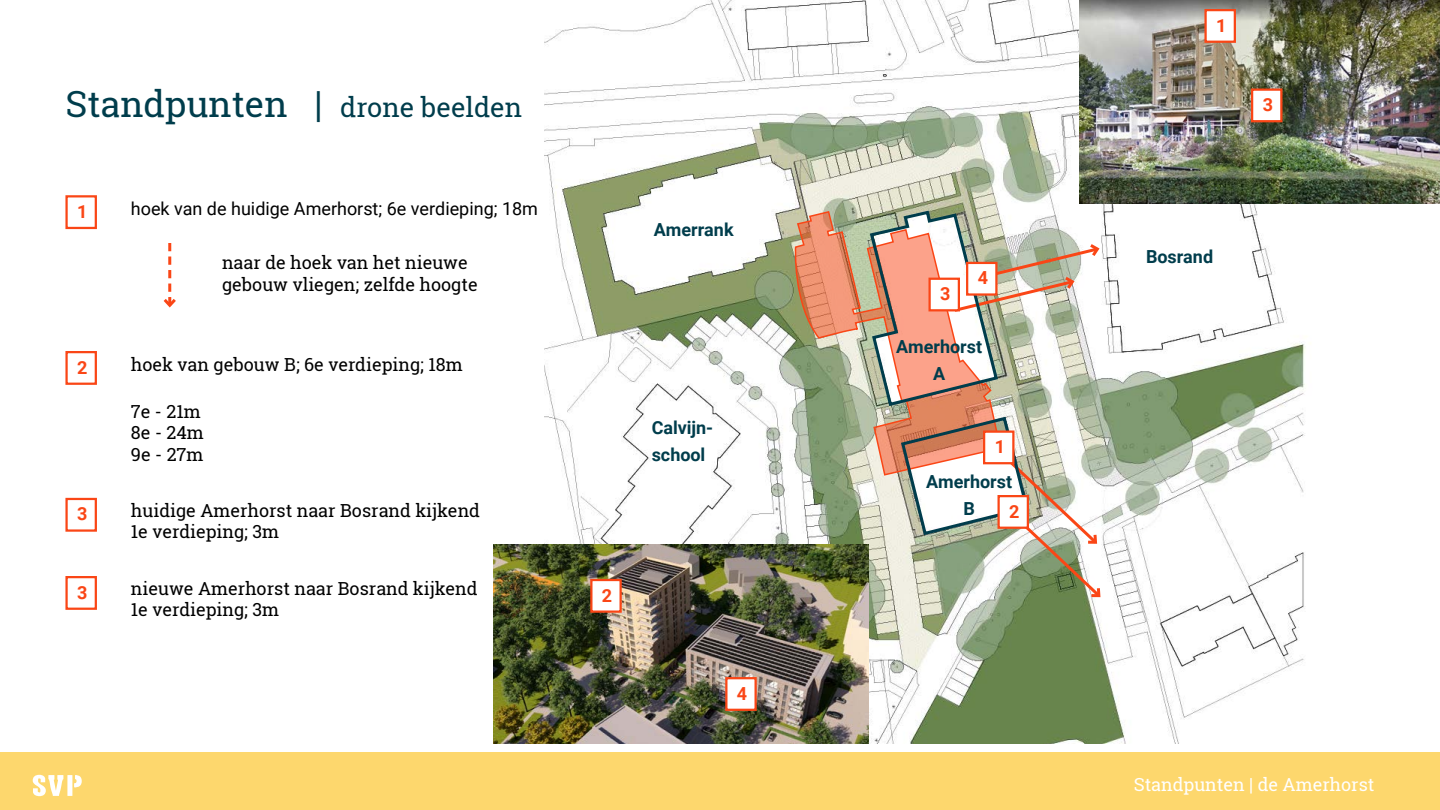
<style>
.page{position:relative;width:1440px;height:810px;background:#fff}
.page>*{position:absolute;margin:0;border:0;box-sizing:border-box;transform-origin:0 0}
.t1{font:36px "Roboto Slab";color:#003d4c}
.t2{font:18px/21.6px "Roboto Slab";color:#000}
.t3{font:700 18px/27px "Roboto";color:#003d4c;text-align:center}
.t4{font:18px "Roboto";color:#000}
.t5{font:18px "Roboto Slab";color:#fff}
.t6{font:700 18px "Roboto";color:#fa4616}
.s1{font-size:27px}
</style>
<div class="page">
<div style="left:0;top:753px;width:1440px;height:57px;background:#fdd76d"></div>
<div style="left:67px;top:775px;width:5px;height:21px;background:#fff"></div>
<svg style="left:74px;top:775px;width:8px;height:13px"></svg>
<svg style="left:33px;top:775px;width:30px;height:21px"></svg>
<img style="left:544px;top:0;width:761px;height:744px">
<svg style="left:793px;top:210px;width:209px;height:267px;background:#bda787"></svg>
<div style="left:1138px;top:242px;width:90px;height:40px;background:#fff"></div>
<div style="left:646px;top:209px;width:95px;height:40px;background:#fff"></div>
<svg style="left:868px;top:209px;width:234px;height:199px"></svg>
<svg style="left:899px;top:415px;width:204px;height:185px"></svg>
<div style="left:65px;top:351px;width:32px;height:34px;border:2px solid #fa4616"></div>
<div style="left:65px;top:498px;width:32px;height:34px;border:2px solid #fa4616"></div>
<div style="left:65px;top:576px;width:32px;height:34px;border:2px solid #fa4616"></div>
<div style="left:930px;top:279px;width:29px;height:31px;background:#fff"></div>
<div style="left:928px;top:278px;width:32px;height:33px;border:2px solid #fa4616"></div>
<div style="left:967px;top:263px;width:29px;height:32px;background:#fff"></div>
<div style="left:966px;top:262px;width:32px;height:34px;border:2px solid #fa4616"></div>
<div style="left:65px;top:195px;width:32px;height:34px;border:2px solid #fa4616"></div>
<div style="left:984px;top:432px;width:29px;height:31px;background:#fff"></div>
<div style="left:983px;top:430px;width:32px;height:34px;border:2px solid #fa4616"></div>
<div style="left:999px;top:496px;width:29px;height:32px;background:#fff"></div>
<div style="left:998px;top:495px;width:31px;height:34px;border:2px solid #fa4616"></div>
<svg style="left:163px;top:243px;width:13px;height:65px"></svg>
<img style="left:1080px;top:0;width:360px;height:204px">
<img style="left:493px;top:545px;width:375px;height:199px">
<div style="left:1206px;top:10px;width:29px;height:32px;background:#fff"></div>
<div style="left:1204px;top:9px;width:32px;height:34px;border:2px solid #fa4616"></div>
<div style="left:1252px;top:90px;width:29px;height:31px;background:#fff"></div>
<div style="left:1251px;top:88px;width:31px;height:34px;border:2px solid #fa4616"></div>
<div style="left:591px;top:580px;width:30px;height:32px;background:#fff"></div>
<div style="left:590px;top:579px;width:32px;height:34px;border:2px solid #fa4616"></div>
<div style="left:726px;top:678px;width:30px;height:32px;background:#fff"></div>
<div style="left:725px;top:677px;width:32px;height:34px;border:2px solid #fa4616"></div>
<h1 class="t1" style="left:65px;top:79px;width:458px">Standpunten | <span class="s1">drone beelden</span></h1>
<p class="t6" style="left:77px;top:199px;width:12px">1</p>
<p class="t4" style="left:131px;top:196px;width:409px">hoek van de huidige Amerhorst; 6e verdieping; 18m</p>
<p class="t2" style="left:222px;top:252px;width:257px">naar de hoek van het nieuwe gebouw vliegen; zelfde hoogte</p>
<p class="t6" style="left:77px;top:355px;width:12px">2</p>
<p class="t2" style="left:131px;top:354px;width:333px">hoek van gebouw B; 6e verdieping; 18m</p>
<p class="t2" style="left:131px;top:400px;width:74px">7e - 21m<br>8e - 24m<br>9e - 27m</p>
<p class="t6" style="left:77px;top:501px;width:12px">3</p>
<p class="t6" style="left:77px;top:580px;width:12px">3</p>
<p class="t2" style="left:131px;top:499px;width:351px">huidige Amerhorst naar Bosrand kijkend<br>1e verdieping; 3m</p>
<p class="t2" style="left:131px;top:577px;width:348px">nieuwe Amerhorst naar Bosrand kijkend<br>1e verdieping; 3m</p>
<p class="t3" style="left:654px;top:215px;width:81px">Amerrank</p>
<p class="t3" style="left:652px;top:413px;width:63px;text-align:left">Calvijn&shy;school</p>
<p class="t6" style="left:602px;top:583px;width:12px">2</p>
<p class="t6" style="left:737px;top:681px;width:12px">4</p>
<p class="t6" style="left:940px;top:281px;width:12px">3</p>
<p class="t6" style="left:978px;top:265px;width:12px">4</p>
<p class="t3" style="left:896px;top:332px;width:88px">Amerhorst<br>A</p>
<p class="t6" style="left:995px;top:434px;width:12px">1</p>
<p class="t3" style="left:926px;top:467px;width:88px">Amerhorst<br>B</p>
<p class="t6" style="left:1009px;top:499px;width:12px">2</p>
<p class="t6" style="left:1216px;top:13px;width:12px">1</p>
<p class="t6" style="left:1263px;top:92px;width:12px">3</p>
<p class="t3" style="left:1146px;top:242px;width:69px">Bosrand</p>
<p class="t5" style="left:1134px;top:773px;width:242px">Standpunten | de Amerhorst</p>
</div>
